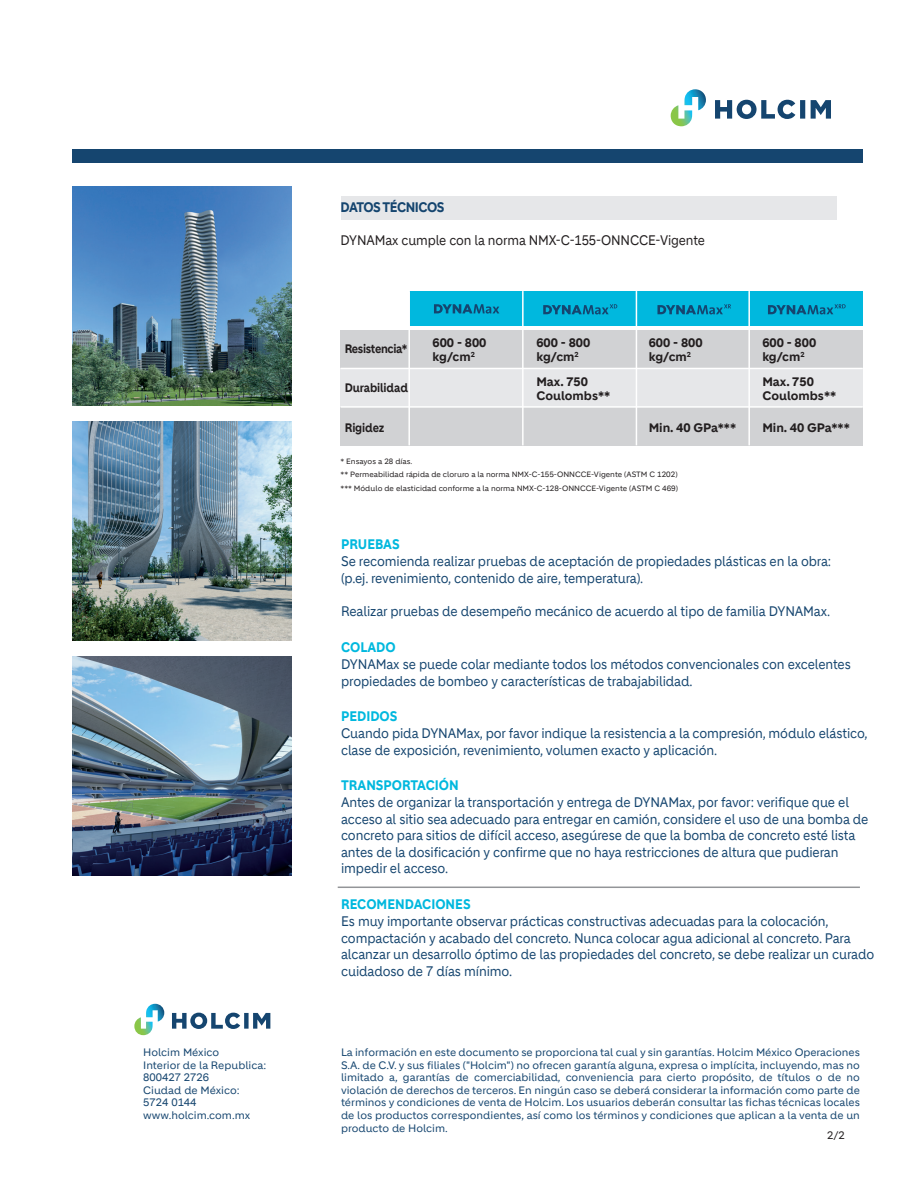
<style>
.page{position:relative;width:915px;height:1191px;background:#fff}
.page>*{position:absolute;margin:0;border:0;box-sizing:border-box;transform-origin:0 0}
.t1{font:13.5px/16.5px "Holcim";letter-spacing:-.01em;color:#15456f;scale:.91 1}
.t2{font:700 13.5px "Holcim";color:#00b8de;scale:.9 1}
.t3{font:13.5px "Holcim";letter-spacing:-.01em;color:#231f20;scale:.9 1}
.t4{font:700 13.5px "Holcim";letter-spacing:-.04em;color:#15456f;scale:.9 1}
.t5{font:700 12px/14.4px "Holcim";color:#231f20}
.t6{font:700 12px "Holcim";color:#231f20;scale:.9 1}
.t7{font:700 12px "Holcim";letter-spacing:-.03em;color:#231f20;scale:.9 1}
.t8{font:10.5px/12.6px "Holcim";color:#15456f;text-align:justify}
.t9{font:10.5px "Holcim";color:#231f20}
.t10{font:7.5px/13.5px "Holcim";color:#231f20}
</style>
<div class="page">
<svg style="left:172px;top:1012px;width:98px;height:17px"></svg>
<svg style="left:134px;top:1003px;width:30px;height:32px"></svg>
<div style="left:340px;top:196px;width:496px;height:24px;background:#e6e7e9"></div>
<svg style="left:715px;top:100px;width:115px;height:19px"></svg>
<svg style="left:670px;top:89px;width:35px;height:37px"></svg>
<div style="left:72px;top:149px;width:790px;height:14px;background:#15456f"></div>
<div style="left:409px;top:291px;width:453px;height:34px;background:#00b8de"></div>
<div style="left:340px;top:330px;width:522px;height:38px;background:#d1d2d4"></div>
<div style="left:340px;top:407px;width:522px;height:38px;background:#d1d2d4"></div>
<div style="left:340px;top:368px;width:522px;height:39px;background:#e6e7e9"></div>
<hr style="left:408px;top:291px;width:2px;height:154px;background:#fff">
<hr style="left:522px;top:291px;width:1px;height:154px;background:#fff">
<hr style="left:635px;top:291px;width:2px;height:154px;background:#fff">
<hr style="left:748px;top:291px;width:1px;height:154px;background:#fff">
<hr style="left:340px;top:368px;width:522px;height:1px;background:#fff">
<hr style="left:340px;top:406px;width:522px;height:2px;background:#fff">
<svg style="left:657px;top:304px;width:73px;height:10px"></svg>
<svg style="left:768px;top:304px;width:77px;height:10px"></svg>
<svg style="left:434px;top:304px;width:65px;height:9px"></svg>
<svg style="left:543px;top:304px;width:74px;height:10px"></svg>
<hr style="left:337px;top:886px;width:522px;height:2px;background:#939598">
<img style="left:72px;top:186px;width:219px;height:219px">
<img style="left:72px;top:656px;width:219px;height:219px">
<img style="left:72px;top:421px;width:219px;height:219px">
<p class="t8" style="left:143px;top:1046px;width:124px;text-align:left">Holcim México<br>Interior de la Republica:<br>800427 2726<br>Ciudad de México:<br>5724 0144 www.holcim.com.mx</p>
<p class="t4" style="left:340px;top:199px;width:117px">DATOS TÉCNICOS</p>
<p class="t3" style="left:340px;top:233px;width:406px">DYNAMax cumple con la norma NMX-C-155-ONNCCE-Vigente</p>
<p class="t7" style="left:344px;top:342px;width:71px">Resistencia*</p>
<p class="t5" style="left:432px;top:335px;width:55px">600 - 800 kg/cm<sup>2</sup></p>
<p class="t5" style="left:536px;top:335px;width:55px">600 - 800 kg/cm<sup>2</sup></p>
<p class="t5" style="left:648px;top:335px;width:55px">600 - 800 kg/cm<sup>2</sup></p>
<p class="t5" style="left:762px;top:335px;width:55px">600 - 800 kg/cm<sup>2</sup></p>
<p class="t5" style="left:762px;top:374px;width:75px">Max. 750<br>Coulombs**</p>
<p class="t5" style="left:648px;top:421px;width:89px">Min. 40 GPa***</p>
<p class="t5" style="left:762px;top:421px;width:89px">Min. 40 GPa***</p>
<p class="t5" style="left:536px;top:374px;width:75px">Max. 750<br>Coulombs**</p>
<p class="t6" style="left:344px;top:380px;width:72px">Durabilidad</p>
<p class="t6" style="left:344px;top:421px;width:46px">Rigidez</p>
<p class="t10" style="left:340px;top:454px;width:339px">* Ensayos a 28 días.<br>** Permeabilidad rápida de cloruro a la norma NMX-C-155-ONNCCE-Vigente (ASTM C 1202) *** Módulo de elasticidad conforme a la norma NMX-C-128-ONNCCE-Vigente (ASTM C 469)</p>
<p class="t2" style="left:341px;top:536px;width:67px">PRUEBAS</p>
<p class="t1" style="left:341px;top:553px;width:540px">Se recomienda realizar pruebas de aceptación de propiedades plásticas en la obra: (p.ej. revenimiento, contenido de aire, temperatura).</p>
<p class="t1" style="left:341px;top:603px;width:538px">Realizar pruebas de desempeño mecánico de acuerdo al tipo de familia DYNAMax.</p>
<p class="t2" style="left:341px;top:639px;width:62px">COLADO</p>
<p class="t1" style="left:341px;top:656px;width:561px">DYNAMax se puede colar mediante todos los métodos convencionales con excelentes propiedades de bombeo y características de trabajabilidad.</p>
<p class="t1" style="left:341px;top:725px;width:580px">Cuando pida DYNAMax, por favor indique la resistencia a la compresión, módulo elástico, clase de exposición, revenimiento, volumen exacto y aplicación.</p>
<p class="t1" style="left:341px;top:794px;width:581px">Antes de organizar la transportación y entrega de DYNAMax, por favor: verifique que el acceso al sitio sea adecuado para entregar en camión, considere el uso de una bomba de concreto para sitios de difícil acceso, asegúrese de que la bomba de concreto esté lista antes de la dosificación y confirme que no haya restricciones de altura que pudieran impedir el acceso.</p>
<p class="t2" style="left:341px;top:708px;width:64px">PEDIDOS</p>
<p class="t2" style="left:341px;top:777px;width:132px">TRANSPORTACIÓN</p>
<p class="t2" style="left:341px;top:896px;width:145px">RECOMENDACIONES</p>
<p class="t1" style="left:341px;top:913px;width:587px">Es muy importante observar prácticas constructivas adecuadas para la colocación, compactación y acabado del concreto. Nunca colocar agua adicional al concreto. Para alcanzar un desarrollo óptimo de las propiedades del concreto, se debe realizar un curado cuidadoso de 7 días mínimo.</p>
<p class="t8" style="left:341px;top:1046px;width:520px">La información en este documento se proporciona tal cual y sin garantías. Holcim México Operaciones S.A. de C.V. y sus filiales ("Holcim") no ofrecen garantía alguna, expresa o implícita, incluyendo, mas no limitado a, garantías de comerciabilidad, conveniencia para cierto propósito, de títulos o de no violación de derechos de terceros. En ningún caso se deberá considerar la información como parte de términos y condiciones de venta de Holcim. Los usuarios deberán consultar las fichas técnicas locales de los productos correspondientes, así como los términos y condiciones que aplican a la venta de un producto de Holcim.</p>
<p class="t9" style="left:826px;top:1129px;width:19px">2/2</p>
</div>
